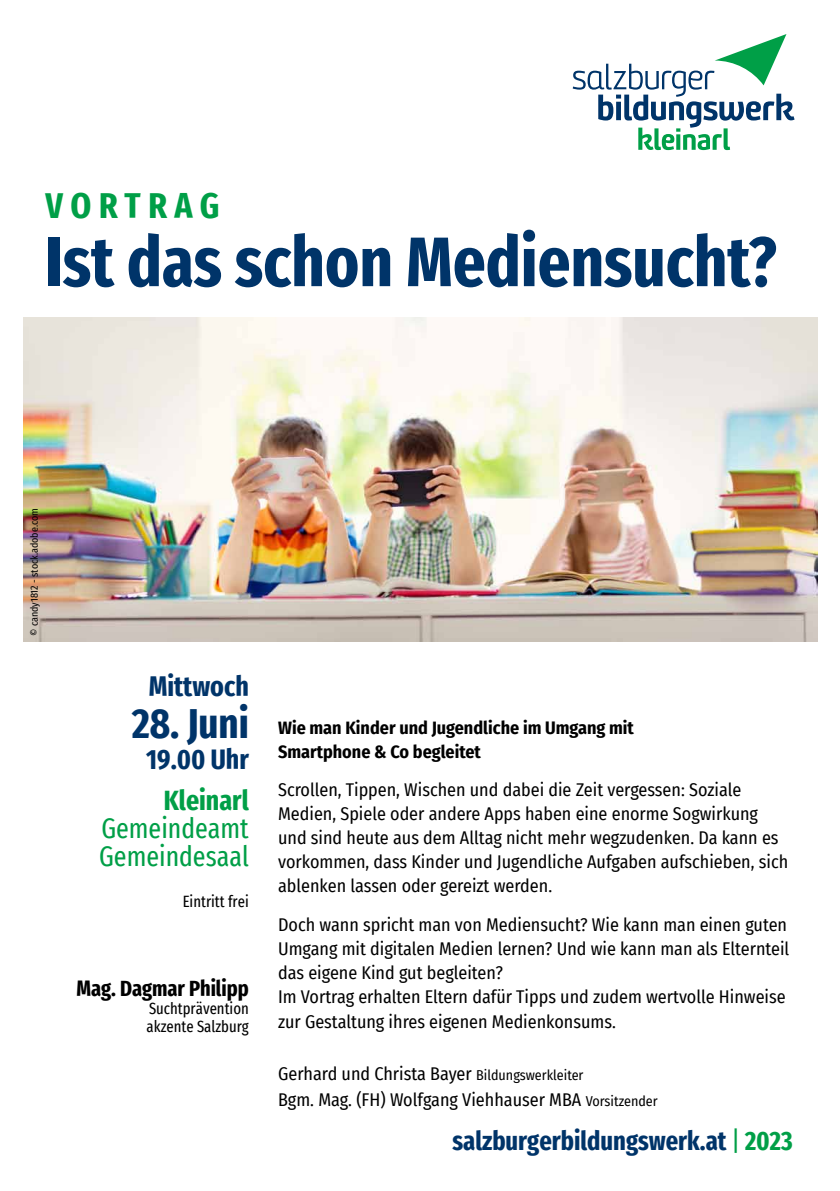
<style>
.page{position:relative;width:840px;height:1191px;background:#fff}
.page>*{position:absolute;margin:0;border:0;box-sizing:border-box;transform-origin:0 0}
.t1{font:700 extra-condensed 70px "Fira Sans";color:#003469}
.t2{font:700 extra-condensed 42px "Fira Sans";color:#003469}
.t3{font:700 extra-condensed 36px "Fira Sans";letter-spacing:.205em;color:#009f47}
.t4{font:extra-condensed 28px/28px "Fira Sans";color:#009f47}
.t5{font:700 extra-condensed 28px "Fira Sans";color:#003469}
.t6{font:700 extra-condensed 28px "Fira Sans";color:#009f47}
.t7{font:700 extra-condensed 26.6px "Fira Sans";color:#003469}
.t8{font:700 extra-condensed 22px "Fira Sans";color:#000}
.t9{font:18px/24px "Fira Sans Condensed";color:#000}
.t10{font:700 18px/24px "Fira Sans Condensed";color:#000}
.t11{font:extra-condensed 16px/18px "Fira Sans";color:#000}
.t12{font:10px "Fira Sans Condensed";color:#000}
.s1{font-size:14px}
.s2{font-weight:400;color:#009f47}
.s3{color:#009f47}
</style>
<div class="page">
<img style="left:23px;top:318px;width:794px;height:323px">
<svg style="left:572px;top:34px;width:222px;height:116px"></svg>
<h3 class="t3" style="left:46px;top:176px;width:175px">Vortrag</h3>
<h1 class="t1" style="left:45px;top:203px;width:732px">Ist das schon Mediensucht?</h1>
<p class="t12" style="left:27px;top:636px;width:129px;rotate:-90deg">© candy1812 - stock.adobe.com</p>
<h3 class="t5" style="left:149px;top:662px;width:101px">Mittwoch</h3>
<h2 class="t2" style="left:132px;top:688px;width:118px">28. Juni</h2>
<h3 class="t5" style="left:146px;top:735px;width:104px">19.00 Uhr</h3>
<h3 class="t6" style="left:164px;top:777px;width:86px">Kleinarl</h3>
<h3 class="t4" style="left:99px;top:814px;width:151px">Gemeindeamt<br>Gemeindesaal</h3>
<p class="t11" style="left:182px;top:892px;width:68px">Eintritt frei</p>
<p class="t8" style="left:76px;top:970px;width:174px">Mag. Dagmar Philipp</p>
<p class="t11" style="left:146px;top:999px;width:104px">Suchtprävention akzente Salzburg</p>
<p class="t10" style="left:278px;top:715px;width:357px">Wie man Kinder und Jugendliche im Umgang mit<br>Smartphone &amp; Co begleitet</p>
<p class="t9" style="left:278px;top:777px;width:511px">Scrollen, Tippen, Wischen und dabei die Zeit vergessen: Soziale Medien, Spiele oder andere Apps haben eine enorme Sogwirkung und sind heute aus dem Alltag nicht mehr wegzudenken. Da kann es vorkommen, dass Kinder und Jugendliche Aufgaben aufschieben, sich ablenken lassen oder gereizt werden.</p>
<p class="t9" style="left:278px;top:912px;width:512px">Doch wann spricht man von Mediensucht? Wie kann man einen guten Umgang mit digitalen Medien lernen? Und wie kann man als Elternteil das eigene Kind gut begleiten?<br>Im Vortrag erhalten Eltern dafür Tipps und zudem wertvolle Hinweise</p>
<p class="t9" style="left:278px;top:1009px;width:339px">zur Gestaltung ihres eigenen Medienkonsums.</p>
<p class="t9" style="left:278px;top:1060px;width:381px;line-height:25.8px">Gerhard und Christa Bayer <span class="s1">Bildungswerkleiter<br></span>Bgm. Mag. (FH) Wolfgang Viehhauser MBA <span class="s1">Vorsitzender</span></p>
<h3 class="t7" style="left:452px;top:1119px;width:341px">salzburgerbildungswerk.at <span class="s2">|</span> <span class="s3">2023</span></h3>
</div>
